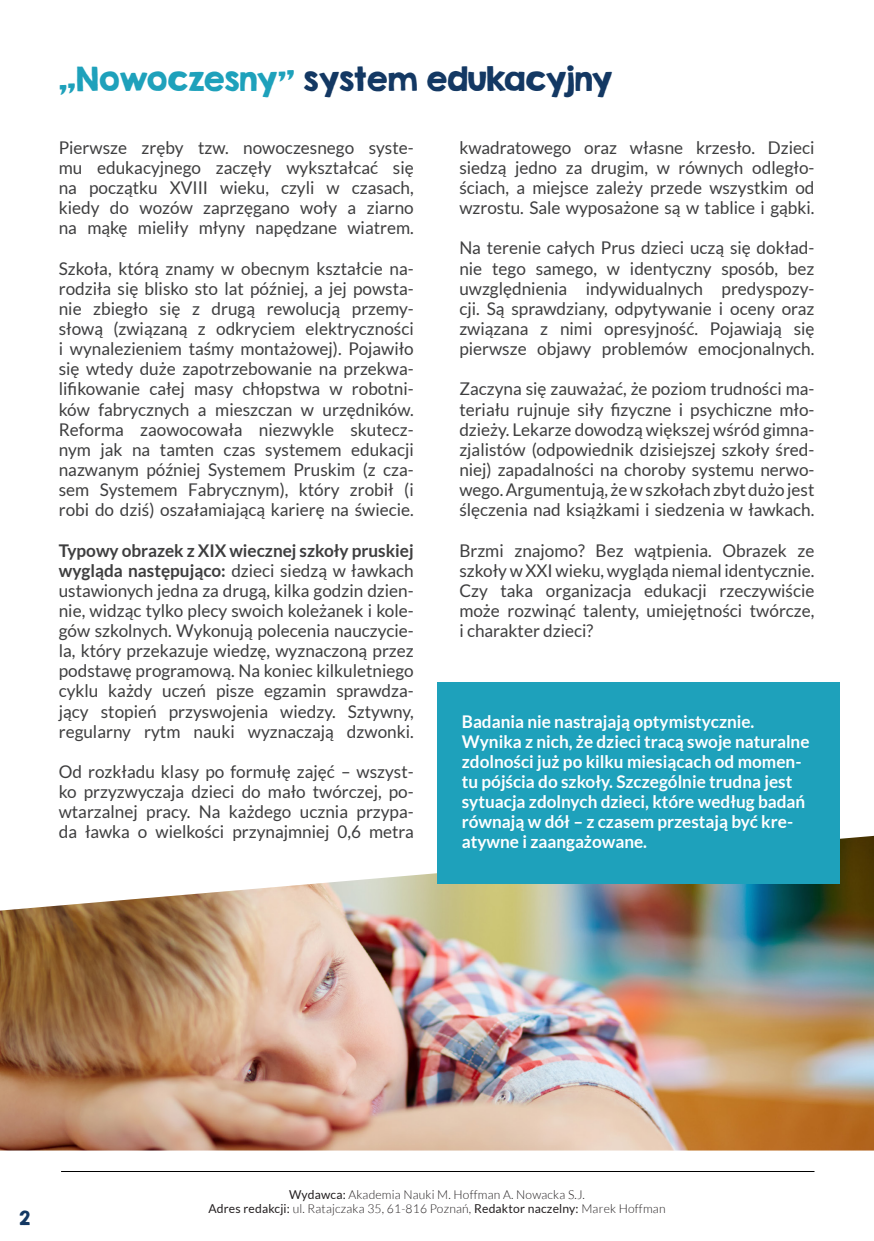
<style>
.page{position:relative;width:874px;height:1241px;background:#fff}
.page>*{position:absolute;margin:0;border:0;box-sizing:border-box;transform-origin:0 0}
.t1{font:29.75px "KG Second Chances Solid";color:#133863}
.TXT{font:17.5px/20.1px "Lato";color:#3e3e3f;text-align:justify}
.TXT-2{font:700 17.5px/20.1px "Lato";color:#fff}
.t2{font:17.5px "KG Second Chances Solid";color:#133863}
.TXT-3{font:300 12.25px "Lato";letter-spacing:.015em;color:#231f20}
.s1{color:#1ea1bb}
.s2{font-weight:700}
.s3{font-weight:400}
</style>
<div class="page">
<img style="left:0;top:835px;width:873px;height:315px">
<hr style="left:61px;top:1170px;width:753px;height:1px;background:#000">
<div style="left:437px;top:682px;width:401px;height:201px;background:#1ea1bb"></div>
<p class="t1" style="left:59px;top:60px;width:555px"><span class="s1">„Nowoczesny”</span> system edukacyjny</p>
<p class="TXT" style="left:59px;top:137px;width:356px">Pierwsze zręby tzw. nowoczesnego syste&shy;mu edukacyjnego zaczęły wykształcać się na początku XVIII wieku, czyli w czasach, kiedy do wozów zaprzęgano woły a ziarno na mąkę mieliły młyny napędzane wiatrem.</p>
<p class="TXT" style="left:59px;top:258px;width:356px">Szkoła, którą znamy w obecnym kształcie na&shy;rodziła się blisko sto lat później, a jej powsta&shy;nie zbiegło się z drugą rewolucją przemy&shy;słową (związaną z odkryciem elektryczności i wynalezieniem taśmy montażowej). Pojawiło się wtedy duże zapotrzebowanie na przekwa&shy;lifikowanie całej masy chłopstwa w robotni&shy;ków fabrycznych a mieszczan w urzędników.<br>Reforma zaowocowała niezwykle skutecz&shy;nym jak na tamten czas systemem edukacji nazwanym później Systemem Pruskim (z cza&shy;sem Systemem Fabrycznym), który zrobił (i robi do dziś) oszałamiającą karierę na świecie.</p>
<p class="TXT" style="left:59px;top:540px;width:356px"><span class="s2">Typowy obrazek z XIX wiecznej szkoły pruskiej wygląda następująco:</span> dzieci siedzą w ławkach ustawionych jedna za drugą, kilka godzin dzien&shy;nie, widząc tylko plecy swoich koleżanek i kole&shy;gów szkolnych. Wykonują polecenia nauczycie&shy;la, który przekazuje wiedzę, wyznaczoną przez podstawę programową. Na koniec kilkuletniego cyklu każdy uczeń pisze egzamin sprawdza&shy;jący stopień przyswojenia wiedzy. Sztywny, regularny rytm nauki wyznaczają dzwonki.</p>
<p class="TXT" style="left:59px;top:761px;width:356px">Od rozkładu klasy po formułę zajęć – wszyst&shy;ko przyzwyczaja dzieci do mało twórczej, po&shy;wtarzalnej pracy. Na każdego ucznia przypa&shy;da ławka o wielkości przynajmniej 0,6 metra</p>
<p class="TXT" style="left:459px;top:137px;width:356px">kwadratowego oraz własne krzesło. Dzieci siedzą jedno za drugim, w równych odległo&shy;ściach, a miejsce zależy przede wszystkim od wzrostu. Sale wyposażone są w tablice i gąbki.</p>
<p class="TXT" style="left:459px;top:238px;width:356px">Na terenie całych Prus dzieci uczą się dokład&shy;nie tego samego, w identyczny sposób, bez uwzględnienia indywidualnych predyspozy&shy;cji. Są sprawdziany, odpytywanie i oceny oraz związana z nimi opresyjność. Pojawiają się pierwsze objawy problemów emocjonalnych.</p>
<p class="TXT" style="left:459px;top:379px;width:356px">Zaczyna się zauważać, że poziom trudności ma&shy;teriału rujnuje siły fizyczne i psychiczne mło&shy;dzieży. Lekarze dowodzą większej wśród gimna&shy;zjalistów (odpowiednik dzisiejszej szkoły śred&shy;niej) zapadalności na choroby systemu nerwo&shy;wego. Argumentują, że w szkołach zbyt dużo jest ślęczenia nad książkami i siedzenia w ławkach.</p>
<p class="TXT" style="left:459px;top:540px;width:356px">Brzmi znajomo? Bez wątpienia. Obrazek ze szkoły w XXI wieku, wygląda niemal identycznie.</p>
<p class="TXT" style="left:459px;top:580px;width:356px">Czy taka organizacja edukacji rzeczywiście może rozwinąć talenty, umiejętności twórcze, i charakter dzieci?</p>
<p class="TXT-2" style="left:461px;top:710px;width:349px">Badania nie nastrajają optymistycznie.<br>Wynika z nich, że dzieci tracą swoje naturalne zdolności już po kilku miesiącach od momen&shy;tu pójścia do szkoły. Szczególnie trudna jest sytuacja zdolnych dzieci, które według badań równają w dół – z czasem przestają być kre&shy;atywne i zaangażowane.</p>
<p class="t2" style="left:19px;top:1205px;width:12px">2</p>
<p class="TXT-3" style="left:289px;top:1187px;width:297px"><span class="s3">Wydawca:</span> Akademia Nauki M. Hoffman A. Nowacka S.J.</p>
<p class="TXT-3" style="left:208px;top:1201px;width:458px"><span class="s3">Adres redakcji:</span> ul. Ratajczaka 35, 61-816 Poznań, <span class="s3">Redaktor naczelny:</span> Marek Hoffman</p>
</div>
